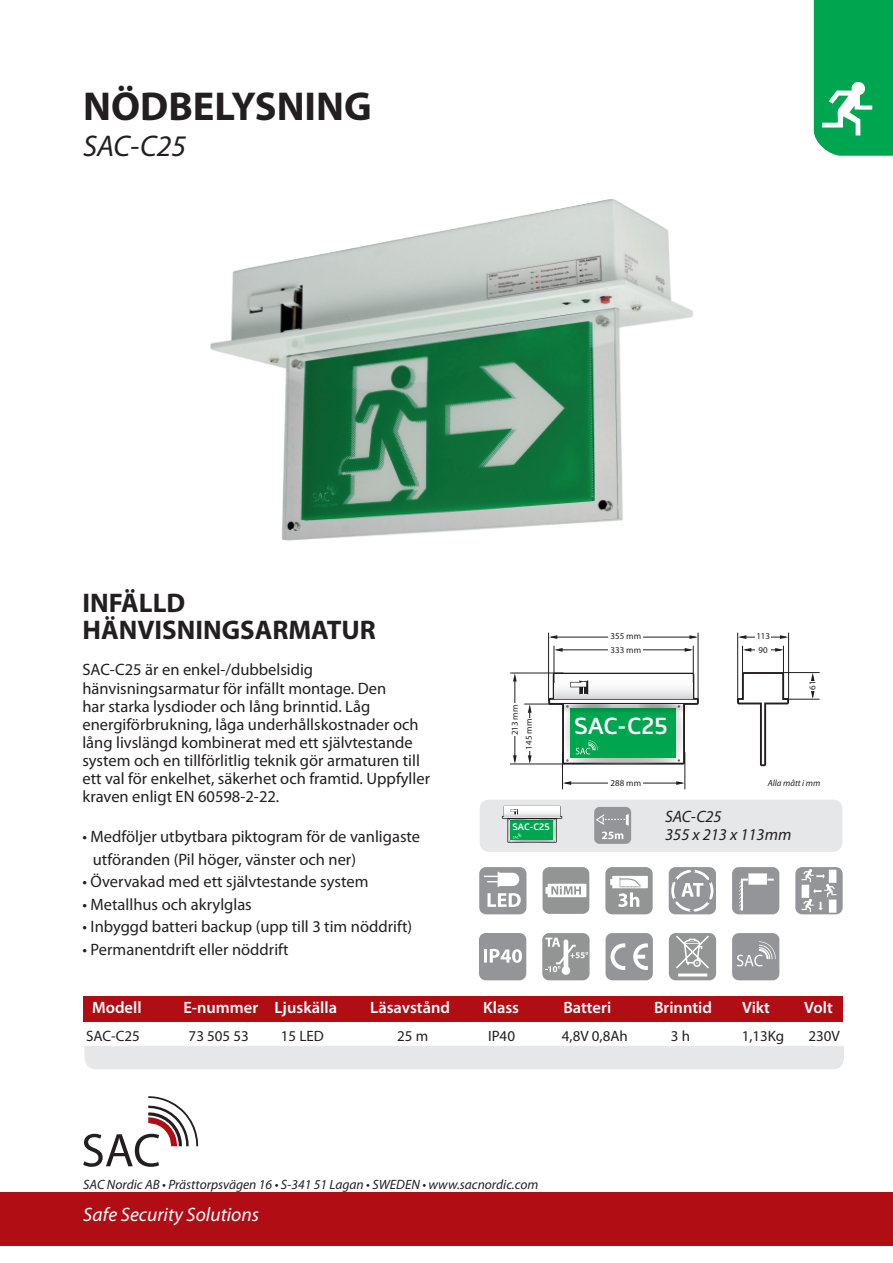
<style>
.page{position:relative;width:893px;height:1263px;background:#fff}
.page>*{position:absolute;margin:0;border:0;box-sizing:border-box;transform-origin:0 0}
.t1{font:700 40.5px "Myriad Pro";color:#231f20}
.t2{font:italic 30px "Myriad Pro";color:#231f20}
.t3{font:700 27px/27px "Myriad Pro";color:#231f20}
.t4{font:600 23.25px "Mentone";color:#fff}
.t5{font:italic 19.5px "Myriad Pro";color:#fff}
.t6{font:16.5px/18px "Myriad Pro";color:#231f20}
.t7{font:600 16.5px "Myriad Pro";color:#fff}
.t8{font:italic 16.5px/18px "Myriad Pro";color:#231f20}
.t9{font:15px "Myriad Pro";color:#231f20}
.t10{font:italic 13.5px "Myriad Pro";color:#231f20}
.t11{font:600 9.3px "Mentone";color:#fff}
.t12{font:8.85px/13.4px "Myriad Pro";color:#231f20}
.t13{font:italic 8.85px "Myriad Pro";color:#231f20}
</style>
<div class="page">
<img style="left:210px;top:199px;width:483px;height:342px">
<div style="left:0;top:1192px;width:893px;height:53px;background:#b00d15"></div>
<svg style="left:83px;top:1096px;width:115px;height:71px"></svg>
<svg style="left:732px;top:867px;width:47px;height:47px;background:#a4a5a8"></svg>
<svg style="left:732px;top:933px;width:47px;height:47px;background:#9d9fa2"></svg>
<svg style="left:795px;top:867px;width:48px;height:47px"></svg>
<svg style="left:669px;top:867px;width:47px;height:47px;background:#a9aaad"></svg>
<svg style="left:479px;top:933px;width:47px;height:47px;background:#a2a3a6"></svg>
<svg style="left:479px;top:867px;width:47px;height:47px"></svg>
<svg style="left:606px;top:933px;width:47px;height:47px;background:#a5a7a9"></svg>
<svg style="left:814px;top:0;width:79px;height:156px;background:#16ad5e"></svg>
<div style="left:83px;top:996px;width:760px;height:25px;background:#b00d15"></div>
<svg style="left:548px;top:673px;width:151px;height:92px"></svg>
<img style="left:556px;top:699px;width:135px;height:16px">
<hr style="left:563px;top:703px;width:121px;height:1px;background:#231f20">
<hr style="left:554px;top:646px;width:1px;height:37px;background:#231f20">
<hr style="left:548px;top:633px;width:1px;height:68px;background:#231f20">
<hr style="left:698px;top:633px;width:1px;height:68px;background:#231f20">
<hr style="left:693px;top:646px;width:1px;height:37px;background:#231f20">
<hr style="left:557px;top:649px;width:133px;height:1px;background:#231f20">
<svg style="left:554px;top:648px;width:9px;height:4px"></svg>
<svg style="left:685px;top:648px;width:8px;height:4px"></svg>
<svg style="left:737px;top:646px;width:52px;height:120px"></svg>
<hr style="left:551px;top:637px;width:144px;height:1px;background:#231f20">
<svg style="left:549px;top:635px;width:8px;height:4px"></svg>
<svg style="left:689px;top:635px;width:9px;height:4px"></svg>
<hr style="left:737px;top:633px;width:1px;height:68px;background:#231f20">
<hr style="left:788px;top:633px;width:1px;height:68px;background:#231f20">
<hr style="left:741px;top:637px;width:45px;height:1px;background:#231f20">
<svg style="left:738px;top:635px;width:8px;height:4px"></svg>
<svg style="left:780px;top:635px;width:8px;height:4px"></svg>
<hr style="left:525px;top:704px;width:38px;height:1px;background:#231f20">
<hr style="left:510px;top:673px;width:53px;height:1px;background:#231f20">
<hr style="left:510px;top:764px;width:53px;height:1px;background:#231f20">
<hr style="left:529px;top:707px;width:1px;height:54px;background:#231f20">
<svg style="left:528px;top:755px;width:4px;height:9px"></svg>
<svg style="left:528px;top:704px;width:4px;height:9px"></svg>
<hr style="left:514px;top:680px;width:1px;height:81px;background:#231f20">
<svg style="left:513px;top:755px;width:4px;height:9px"></svg>
<svg style="left:513px;top:673px;width:4px;height:8px"></svg>
<div style="left:508px;top:704px;width:12px;height:32px;background:#fff"></div>
<div style="left:608px;top:635px;width:34px;height:19px;background:#fff"></div>
<div style="left:756px;top:635px;width:15px;height:19px;background:#fff"></div>
<hr style="left:562px;top:752px;width:1px;height:37px;background:#231f20">
<hr style="left:684px;top:752px;width:1px;height:37px;background:#231f20">
<hr style="left:565px;top:783px;width:117px;height:1px;background:#231f20">
<svg style="left:563px;top:781px;width:8px;height:4px"></svg>
<svg style="left:676px;top:781px;width:9px;height:4px"></svg>
<div style="left:608px;top:768px;width:34px;height:20px;background:#fff"></div>
<hr style="left:783px;top:672px;width:36px;height:1px;background:#231f20">
<hr style="left:783px;top:699px;width:36px;height:1px;background:#231f20">
<svg style="left:811px;top:673px;width:4px;height:26px"></svg>
<div style="left:806px;top:681px;width:12px;height:9px;background:#fff"></div>
<div style="left:522px;top:718px;width:12px;height:32px;background:#fff"></div>
<div style="left:480px;top:800px;width:362px;height:52px;background:#e6e7e9;border-radius:9px"></div>
<svg style="left:502px;top:806px;width:60px;height:37px"></svg>
<img style="left:505px;top:816px;width:54px;height:7px">
<hr style="left:508px;top:818px;width:48px;height:1px;background:#231f20">
<svg style="left:594px;top:807px;width:37px;height:37px"></svg>
<div style="left:543px;top:867px;width:46px;height:47px;background:#939595;border-radius:7px"></div>
<svg style="left:545px;top:884px;width:42px;height:13px"></svg>
<svg style="left:669px;top:933px;width:47px;height:47px;background:#a5a7a7"></svg>
<svg style="left:605px;top:867px;width:48px;height:47px"></svg>
<div style="left:542px;top:933px;width:48px;height:47px;background:#939595;border-radius:7px"></div>
<svg style="left:545px;top:938px;width:43px;height:37px"></svg>
<div style="left:84px;top:1046px;width:760px;height:23px;background:#e6e7e9"></div>
<h1 class="t1" style="left:83px;top:80px;width:290px">NÖDBELYSNING</h1>
<h2 class="t2" style="left:83px;top:127px;width:104px">SAC-C25</h2>
<h3 class="t3" style="left:82px;top:589px;width:295px">INFÄLLD<br>HÄNVISNINGSARMATUR</h3>
<p class="t6" style="left:82px;top:661px;width:349px">SAC-C25 är en enkel-/dubbelsidig hänvisningsarmatur för infällt montage. Den<br>har starka lysdioder och lång brinntid. Låg energiförbrukning, låga underhållskostnader och lång livslängd kombinerat med ett självtestande system och en tillförlitlig teknik gör armaturen till ett val för enkelhet, säkerhet och framtid. Uppfyller kraven enligt EN 60598-2-22.</p>
<p class="t6" style="left:93px;top:825px;width:329px;line-height:22.5px;text-indent:-10px">• Medföljer utbytbara piktogram för de vanligaste utföranden (Pil höger, vänster och ner)</p>
<p class="t6" style="left:82px;top:872px;width:287px">• Övervakad med ett självtestande system</p>
<p class="t6" style="left:82px;top:895px;width:171px">• Metallhus och akrylglas</p>
<p class="t6" style="left:82px;top:917px;width:331px">• Inbyggd batteri backup (upp till 3 tim nöddrift)</p>
<p class="t6" style="left:82px;top:940px;width:208px">• Permanentdrift eller nöddrift</p>
<p class="t12" style="left:508px;top:735px;width:32px;rotate:-90deg">213 mm</p>
<p class="t12" style="left:522px;top:749px;width:32px;rotate:-90deg">145 mm</p>
<p class="t11" style="left:512px;top:821px;width:39px">SAC-C25</p>
<p class="t12" style="left:611px;top:630px;width:32px">355 mm<br>333 mm</p>
<p class="t12" style="left:756px;top:630px;width:15px">113<br>90</p>
<h3 class="t4" style="left:574px;top:711px;width:95px">SAC-C25</h3>
<p class="t12" style="left:806px;top:690px;width:11px;rotate:-90deg">61</p>
<p class="t12" style="left:611px;top:776px;width:32px">288 mm</p>
<p class="t13" style="left:768px;top:777px;width:54px">Alla mått i mm</p>
<p class="t8" style="left:665px;top:807px;width:128px">SAC-C25<br>355 x 213 x 113mm</p>
<p class="t7" style="left:92px;top:997px;width:51px">Modell</p>
<p class="t7" style="left:183px;top:997px;width:155px">E-nummer Ljuskälla</p>
<p class="t7" style="left:370px;top:997px;width:81px">Läsavstånd</p>
<p class="t7" style="left:483px;top:997px;width:37px">Klass</p>
<p class="t7" style="left:563px;top:997px;width:49px">Batteri</p>
<p class="t7" style="left:654px;top:997px;width:59px">Brinntid</p>
<p class="t7" style="left:742px;top:997px;width:29px">Vikt</p>
<p class="t7" style="left:804px;top:997px;width:30px">Volt</p>
<p class="t9" style="left:86px;top:1027px;width:55px">SAC-C25</p>
<p class="t9" style="left:189px;top:1027px;width:62px">73 505 53</p>
<p class="t9" style="left:281px;top:1027px;width:45px">15 LED</p>
<p class="t9" style="left:397px;top:1027px;width:33px">25 m</p>
<p class="t9" style="left:488px;top:1027px;width:28px">IP40</p>
<p class="t9" style="left:562px;top:1027px;width:67px">4,8V 0,8Ah</p>
<p class="t9" style="left:671px;top:1027px;width:21px">3 h</p>
<p class="t9" style="left:742px;top:1027px;width:44px">1,13Kg</p>
<p class="t9" style="left:808px;top:1027px;width:33px">230V</p>
<p class="t10" style="left:83px;top:1176px;width:456px">SAC Nordic AB • Prästtorpsvägen 16 • S-341 51 Lagan • SWEDEN • www.sacnordic.com</p>
<p class="t5" style="left:83px;top:1202px;width:177px">Safe Security Solutions</p>
</div>
